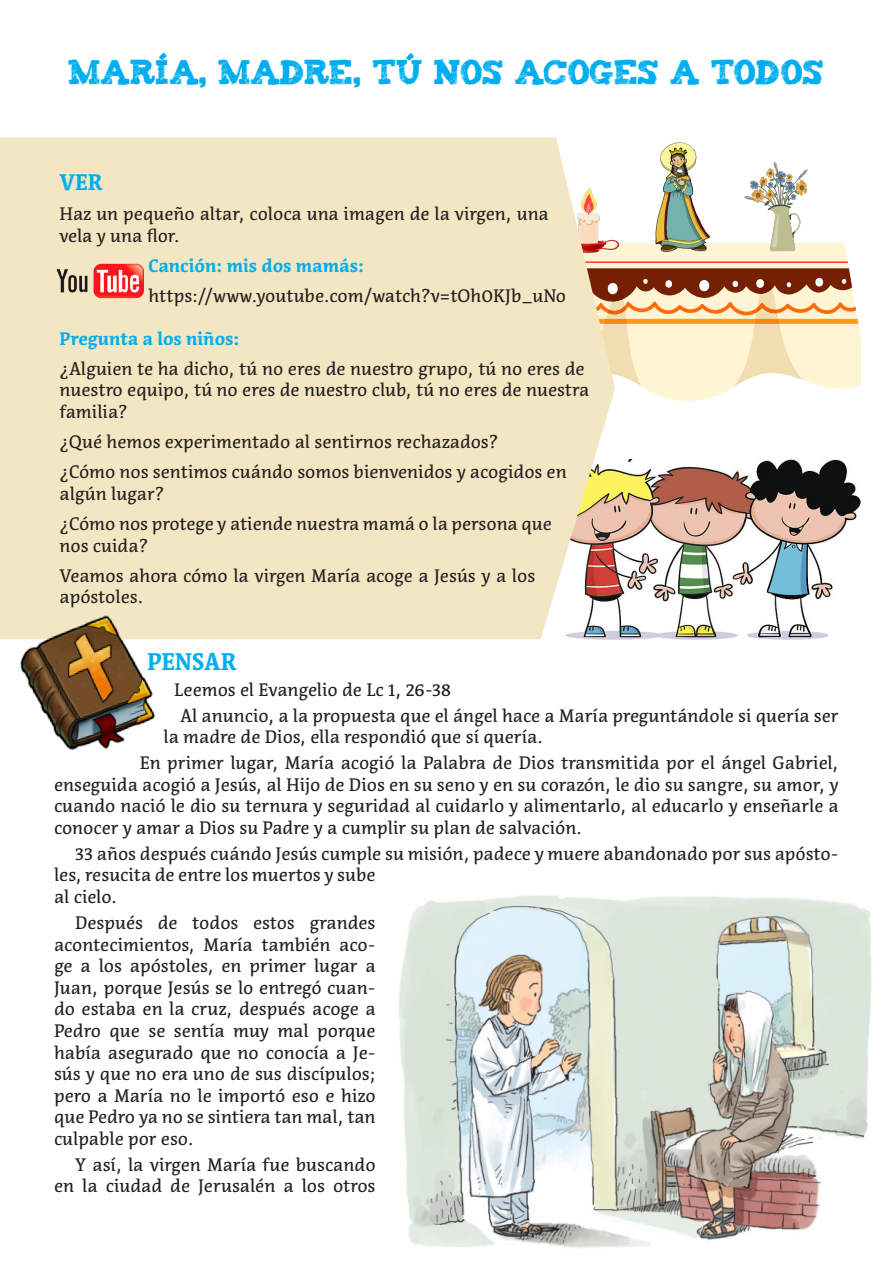
<style>
.page{position:relative;width:893px;height:1263px;background:#fff}
.page>*{position:absolute;margin:0;border:0;box-sizing:border-box;transform-origin:0 0}
.t1{font:28.35px "Tiza";color:#00aeef;scale:.85 1}
.t2{font:700 24px "Acuta";color:#00aeef}
.t3{font:700 22.5px "Acuta";color:#00aeef}
.t4{font:18px/21.6px "Acuta";color:#231f20}
.t5{font:700 18px "Acuta";color:#00aeef}
</style>
<div class="page">
<img style="left:615px;top:459px;width:245px;height:180px">
<svg style="left:615px;top:242px;width:245px;height:159px;fill:#fff5d4"></svg>
<hr style="left:510px;top:261px;width:338px;height:2px;background:#ff4530">
<svg style="left:615px;top:268px;width:243px;height:119px;background:#e3c29c"></svg>
<img style="left:647px;top:142px;width:70px;height:115px">
<img style="left:615px;top:240px;width:8px;height:13px">
<img style="left:741px;top:161px;width:73px;height:92px">
<div style="left:0;top:137px;width:615px;height:502px;background:#f3e6c2"></div>
<img style="left:54px;top:261px;width:90px;height:39px">
<img style="left:13px;top:609px;width:151px;height:141px">
<img style="left:398px;top:895px;width:474px;height:353px">
<p class="t1" style="left:69px;top:49px;width:890px">MARÍA, MADRE, TÚ NOS ACOGES A TODOS</p>
<p class="t3" style="left:60px;top:168px;width:45px">VER</p>
<p class="t4" style="left:60px;top:203px;width:491px">Haz un pequeño altar, coloca una imagen de la virgen, una vela y una flor.</p>
<p class="t5" style="left:148px;top:254px;width:217px">Canción: mis dos mamás:</p>
<p class="t4" style="left:148px;top:285px;width:419px">https://www.youtube.com/watch?v=tOh0KJb_uNo</p>
<p class="t5" style="left:60px;top:327px;width:181px">Pregunta a los niños:</p>
<p class="t4" style="left:60px;top:358px;width:531px">¿Alguien te ha dicho, tú no eres de nuestro grupo, tú no eres de nuestro equipo, tú no eres de nuestro club, tú no eres de nuestra familia?</p>
<p class="t4" style="left:60px;top:431px;width:440px">¿Qué hemos experimentado al sentirnos rechazados?</p>
<p class="t4" style="left:60px;top:461px;width:509px">¿Cómo nos sentimos cuándo somos bienvenidos y acogidos en algún lugar?</p>
<p class="t4" style="left:60px;top:513px;width:494px">¿Cómo nos protege y atiende nuestra mamá o la persona que nos cuida?</p>
<p class="t4" style="left:60px;top:564px;width:477px">Veamos ahora cómo la virgen María acoge a Jesús y a los apóstoles.</p>
<p class="t2" style="left:147px;top:647px;width:91px">PENSAR</p>
<p class="t4" style="left:174px;top:679px;width:279px">Leemos el Evangelio de Lc 1, 26-38</p>
<p class="t4" style="left:164px;top:705px;width:676px;text-indent:17px">Al anuncio, a la propuesta que el ángel hace a María preguntándole si quería ser la madre de Dios, ella respondió que sí quería.</p>
<p class="t4" style="left:54px;top:752px;width:786px;text-align:justify;text-indent:86px">En primer lugar, María acogió la Palabra de Dios transmitida por el ángel Gabriel, enseguida acogió a Jesús, al Hijo de Dios en su seno y en su corazón, le dio su sangre, su amor, y cuando nació le dio su ternura y seguridad al cuidarlo y alimentarlo, al educarlo y enseñarle a conocer y amar a Dios su Padre y a cumplir su plan de salvación.</p>
<p class="t4" style="left:54px;top:843px;width:786px;text-indent:21px">33 años después cuándo Jesús cumple su misión, padece y muere abandonado por sus apósto&shy;les, resucita de entre los muertos y sube<br>al cielo.</p>
<p class="t4" style="left:54px;top:912px;width:323px;text-align:justify;text-indent:21px">Después de todos estos grandes acontecimientos, María también aco&shy;ge a los apóstoles, en primer lugar a Juan, porque Jesús se lo entregó cuan&shy;do estaba en la cruz, después acoge a Pedro que se sentía muy mal porque había asegurado que no conocía a Je&shy;sús y que no era uno de sus discípulos; pero a María no le importó eso e hizo que Pedro ya no se sintiera tan mal, tan culpable por eso.</p>
<p class="t4" style="left:54px;top:1154px;width:323px;text-align:right">Y así, la virgen María fue buscando en la ciudad de Jerusalén a los otros</p>
</div>
